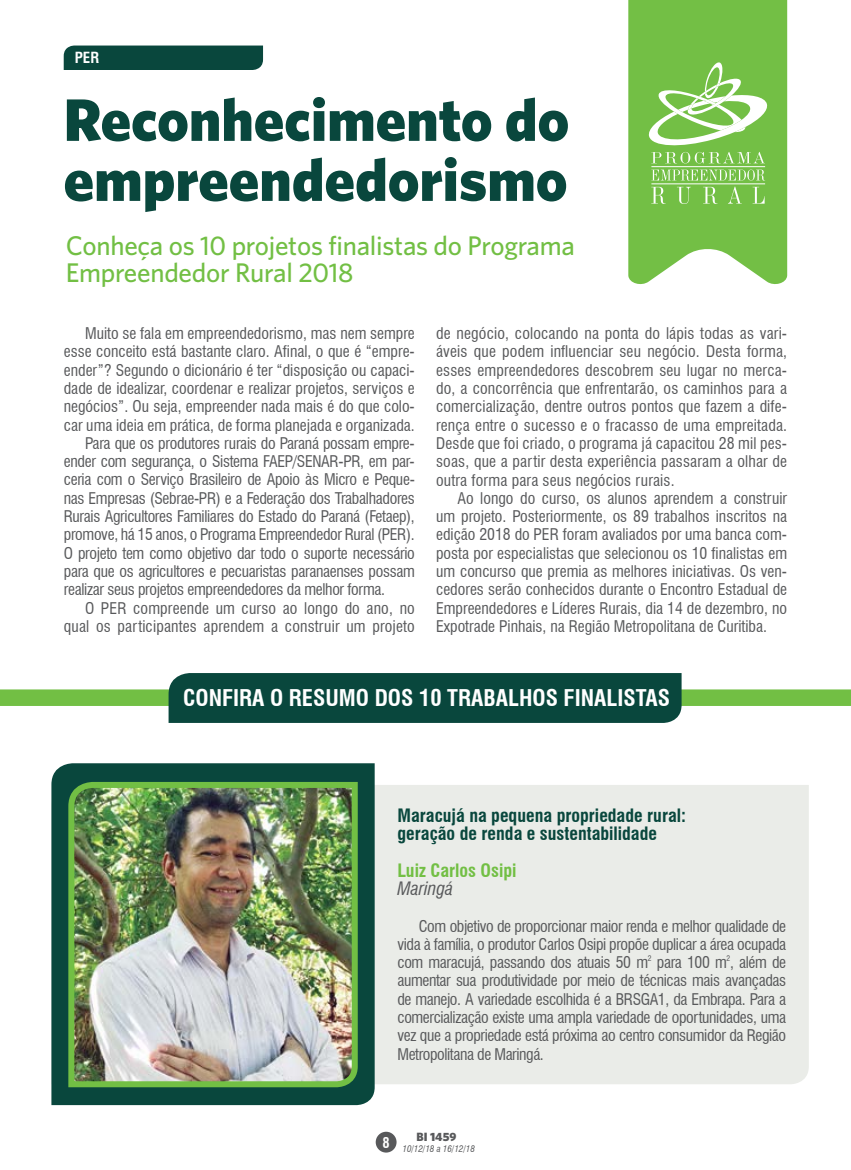
<style>
.page{position:relative;width:851px;height:1170px;background:#fff}
.page>*{position:absolute;margin:0;border:0;box-sizing:border-box;transform-origin:0 0}
.t1{font:900 60px/60px "Whitney HTF";color:#09473d}
.t2{font:500 27px/27px "Whitney HTF";letter-spacing:-.01em;color:#72bf44}
.t3{font:700 condensed 22.5px "Swiss 721 BT";color:#fff}
.t4{font:700 condensed 18px/18.3px "Swiss 721 BT";color:#09473d}
.t5{font:700 condensed 18px "Swiss 721 BT";color:#72bf44}
.t6{font:italic condensed 18px "Swiss 721 BT";color:#58595b}
.t7{font:condensed 15.75px/18.3px "Swiss 721 BT";letter-spacing:-.02em;color:#58595b;text-align:justify}
.t8{font:condensed 15.75px "Swiss 721 BT";color:#58595b}
.t9{font:condensed 15.75px "Swiss 721 BT";letter-spacing:.01em;color:#58595b}
.t10{font:700 condensed 15px "Swiss 721 BT";color:#fff}
.t11{font:700 condensed 14.4px "Swiss 721 BT";color:#fff}
.t12{font:900 12px "Whitney HTF";color:#58595b}
.t13{font:italic condensed 9px "Swiss 721 BT";color:#58595b}
.t14{font:condensed 7.5px "Swiss 721 BT";color:#58595b}
</style>
<div class="page">
<div style="left:375px;top:1131px;width:21px;height:21px;background:#58595b;border-radius:50%"></div>
<svg style="left:628px;top:0;width:159px;height:285px;background:#81c557"></svg>
<div style="left:64px;top:46px;width:199px;height:24px;background:#09473d"></div>
<div style="left:374px;top:784px;width:434px;height:300px;background:#eaece8"></div>
<div style="left:51px;top:763px;width:323px;height:341px;background:#09473d"></div>
<img style="left:65px;top:778px;width:296px;height:312px">
<div style="left:0;top:689px;width:170px;height:17px;background:#72bf44"></div>
<div style="left:670px;top:689px;width:180px;height:17px;background:#72bf44"></div>
<div style="left:168px;top:673px;width:513px;height:50px;background:#09473d"></div>
<svg style="left:647px;top:61px;width:121px;height:102px"></svg>
<svg style="left:651px;top:169px;width:114px;height:35px;background:#8cca66"></svg>
<hr style="left:651px;top:166px;width:114px;height:1px;background:#fff">
<p class="t10" style="left:75px;top:48px;width:26px">PER</p>
<h1 class="t1" style="left:64px;top:88px;width:507px">Reconhecimento do empreendedorismo</h1>
<h2 class="t2" style="left:66px;top:231px;width:510px">Conheça os 10 projetos finalistas do Programa<br>Empreendedor Rural 2018</h2>
<p class="t8" style="left:85px;top:324px;width:331px">Muito se fala em empreendedorismo, mas nem sempre</p>
<p class="t8" style="left:64px;top:342px;width:352px">esse conceito está bastante claro. Afinal, o que é “empre-</p>
<p class="t8" style="left:64px;top:360px;width:352px">ender”? Segundo o dicionário é ter “disposição ou capaci-</p>
<p class="t8" style="left:64px;top:379px;width:352px">dade de idealizar, coordenar e realizar projetos, serviços e</p>
<p class="t8" style="left:64px;top:397px;width:352px">negócios”. Ou seja, empreender nada mais é do que colo-</p>
<p class="t8" style="left:64px;top:415px;width:352px">car uma ideia em prática, de forma planejada e organizada.</p>
<p class="t7" style="left:85px;top:434px;width:331px">Para que os produtores rurais do Paraná possam empre-</p>
<p class="t7" style="left:64px;top:452px;width:352px">ender com segurança, o Sistema FAEP/SENAR-PR, em par-</p>
<p class="t7" style="left:64px;top:470px;width:352px">ceria com o Serviço Brasileiro de Apoio às Micro e Peque-</p>
<p class="t7" style="left:64px;top:489px;width:352px">nas Empresas (Sebrae-PR) e a Federação dos Trabalhadores</p>
<p class="t7" style="left:64px;top:507px;width:352px">Rurais Agricultores Familiares do Estado do Paraná (Fetaep),</p>
<p class="t7" style="left:64px;top:525px;width:352px">promove, há 15 anos, o Programa Empreendedor Rural (PER).</p>
<p class="t7" style="left:64px;top:544px;width:352px">O projeto tem como objetivo dar todo o suporte necessário</p>
<p class="t7" style="left:64px;top:562px;width:352px">para que os agricultores e pecuaristas paranaenses possam</p>
<p class="t7" style="left:64px;top:580px;width:323px">realizar seus projetos empreendedores da melhor forma.</p>
<p class="t9" style="left:85px;top:598px;width:331px">O PER compreende um curso ao longo do ano, no</p>
<p class="t9" style="left:64px;top:616px;width:352px">qual os participantes aprendem a construir um projeto</p>
<p class="t7" style="left:436px;top:324px;width:352px">de negócio, colocando na ponta do lápis todas as vari&shy;áveis que podem influenciar seu negócio. Desta forma, esses empreendedores descobrem seu lugar no merca&shy;do, a concorrência que enfrentarão, os caminhos para a comercialização, dentre outros pontos que fazem a dife&shy;rença entre o sucesso e o fracasso de uma empreitada.<br>Desde que foi criado, o programa já capacitou 28 mil pes&shy;soas, que a partir desta experiência passaram a olhar de outra forma para seus negócios rurais.</p>
<p class="t7" style="left:436px;top:489px;width:352px;text-indent:21px">Ao longo do curso, os alunos aprendem a construir um projeto. Posteriormente, os 89 trabalhos inscritos na edição 2018 do PER foram avaliados por uma banca com&shy;posta por especialistas que selecionou os 10 finalistas em um concurso que premia as melhores iniciativas. Os ven&shy;cedores serão conhecidos durante o Encontro Estadual de Empreendedores e Líderes Rurais, dia 14 de dezembro, no Expotrade Pinhais, na Região Metropolitana de Curitiba.</p>
<h3 class="t3" style="left:183px;top:684px;width:488px">CONFIRA O RESUMO DOS 10 TRABALHOS FINALISTAS</h3>
<p class="t4" style="left:397px;top:805px;width:290px">Maracujá na pequena propriedade rural: geração de renda e sustentabilidade</p>
<p class="t5" style="left:397px;top:859px;width:120px">Luiz Carlos Osipi</p>
<p class="t6" style="left:397px;top:877px;width:57px">Maringá</p>
<p class="t7" style="left:397px;top:916px;width:390px;text-indent:21px">Com objetivo de proporcionar maior renda e melhor qualidade de vida à família, o produtor Carlos Osipi propõe duplicar a área ocupada com maracujá, passando dos atuais 50 m</p>
<p class="t14" style="left:726px;top:953px;width:5px">2</p>
<p class="t7" style="left:397px;top:971px;width:390px">aumentar sua produtividade por meio de técnicas mais avançadas de manejo. A variedade escolhida é a BRSGA1, da Embrapa. Para a comercialização existe uma ampla variedade de oportunidades, uma vez que a propriedade está próxima ao centro consumidor da Região Metropolitana de Maringá.</p>
<p class="t14" style="left:647px;top:953px;width:5px">2</p>
<p class="t7" style="left:656px;top:953px;width:131px">para 100 m , além de</p>
<p class="t11" style="left:382px;top:1133px;width:9px">8</p>
<p class="t12" style="left:416px;top:1128px;width:41px">BI 1459</p>
<p class="t13" style="left:402px;top:1143px;width:74px">10/12/18 a 16/12/18</p>
</div>
